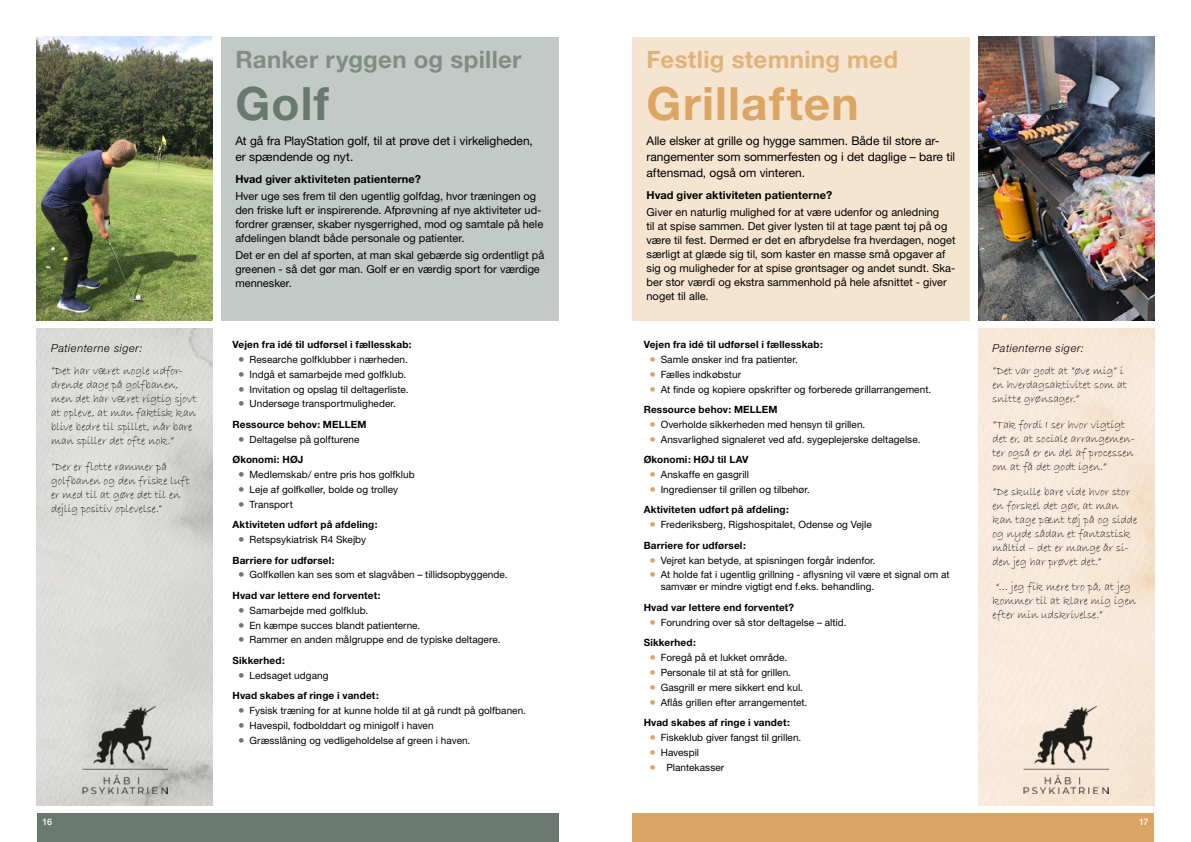
<style>
.page{position:relative;width:1191px;height:842px;background:#fff}
.page>*{position:absolute;margin:0;border:0;box-sizing:border-box;transform-origin:0 0}
.OVERSKRIFT_stor{font:700 46px "Helvetica Neue LT Std";letter-spacing:.025em;color:#dba563}
.OVERSKRIFT_stor-2{font:700 46px "Helvetica Neue LT Std";color:#6a7970}
.Overskrift_lille{font:700 24px "Helvetica Neue LT Std";letter-spacing:.015em;color:#808d85}
.Overskrift_lille-2{font:700 24px "Helvetica Neue LT Std";letter-spacing:.015em;color:#e0b37a}
.Headliner{font:12px/16px "Helvetica Neue";letter-spacing:-.005em;color:#000}
.t1{font:11.6px/14px "Bradley Hand ITC";color:#000}
.Top_Afsnit{font:11px/14px "Helvetica Neue";color:#000}
.Top_Afsnit-2{font:700 11px "Helvetica Neue";letter-spacing:.01em;color:#000}
.t2{font:italic 300 11px "Helvetica Neue";letter-spacing:.05em;color:#000}
.Brød_m_indryk_-_prik{font:10px/12px "Helvetica Neue";letter-spacing:.005em;color:#000}
.Fed_brød{font:700 10px "Helvetica Neue";letter-spacing:.015em;color:#000}
.t3{font:500 9px "Helvetica Neue";color:#fff}
.s1{font-size:13px;color:#6a7970}
.s2{font-size:13px;color:#dba563}
</style>
<div class="page">
<div style="left:632px;top:37px;width:337px;height:283px;background:#f4e4d0"></div>
<div style="left:978px;top:329px;width:176px;height:476px;background:#f7e9da"></div>
<div style="left:632px;top:814px;width:522px;height:28px;background:#dba563"></div>
<img style="left:1023px;top:705px;width:85px;height:88px">
<div style="left:221px;top:37px;width:337px;height:283px;background:#c3c9c6"></div>
<img style="left:37px;top:329px;width:176px;height:476px">
<div style="left:37px;top:814px;width:521px;height:28px;background:#6a7970"></div>
<img style="left:82px;top:705px;width:85px;height:88px">
<img style="left:37px;top:37px;width:176px;height:283px">
<img style="left:978px;top:37px;width:176px;height:283px">
<p class="t2" style="left:51px;top:341px;width:93px">Patienterne siger:</p>
<p class="t1" style="left:51px;top:364px;width:147px">”Det har været nogle udfor&shy;drende dage på golfbanen, men det har været rigtig sjovt at opleve, at man faktisk kan blive bedre til spillet, når bare man spiller det ofte nok.”</p>
<p class="t1" style="left:51px;top:459px;width:140px">”Der er flotte rammer på golfbanen og den friske luft er med til at gøre det til en dejlig positiv oplevelse.”</p>
<p class="Overskrift_lille" style="left:235px;top:45px;width:288px">Ranker ryggen og spiller</p>
<p class="OVERSKRIFT_stor-2" style="left:235px;top:75px;width:95px">Golf</p>
<p class="Headliner" style="left:235px;top:132px;width:299px">At gå fra PlayStation golf, til at prøve det i virkeligheden, er spændende og nyt.</p>
<p class="Top_Afsnit-2" style="left:235px;top:172px;width:187px">Hvad giver aktiviteten patienterne?</p>
<p class="Top_Afsnit" style="left:235px;top:189px;width:309px">Hver uge ses frem til den ugentlig golfdag, hvor træningen og den friske luft er inspirerende. Afprøvning af nye aktiviteter ud&shy;fordrer grænser, skaber nysgerrighed, mod og samtale på hele afdelingen blandt både personale og patienter.</p>
<p class="Top_Afsnit" style="left:235px;top:248px;width:310px">Det er en del af sporten, at man skal gebærde sig ordentligt på greenen - så det gør man. Golf er en værdig sport for værdige mennesker.</p>
<p class="Fed_brød" style="left:232px;top:338px;width:181px">Vejen fra idé til udførsel i fællesskab:</p>
<p class="Brød_m_indryk_-_prik" style="left:238px;top:353px;width:171px"><span class="s1">•</span> Researche golfklubber i nærheden.</p>
<p class="Brød_m_indryk_-_prik" style="left:238px;top:368px;width:170px"><span class="s1">•</span> Indgå et samarbejde med golfklub.</p>
<p class="Brød_m_indryk_-_prik" style="left:238px;top:383px;width:172px"><span class="s1">•</span> Invitation og opslag til deltagerliste.</p>
<p class="Brød_m_indryk_-_prik" style="left:238px;top:398px;width:159px"><span class="s1">•</span> Undersøge transportmuligheder.</p>
<p class="Fed_brød" style="left:232px;top:418px;width:135px">Ressource behov: MELLEM</p>
<p class="Brød_m_indryk_-_prik" style="left:238px;top:433px;width:123px"><span class="s1">•</span> Deltagelse på golfturene</p>
<p class="Fed_brød" style="left:232px;top:453px;width:73px">Økonomi: HØJ</p>
<p class="Brød_m_indryk_-_prik" style="left:238px;top:468px;width:178px"><span class="s1">•</span> Medlemskab/ entre pris hos golfklub</p>
<p class="Brød_m_indryk_-_prik" style="left:238px;top:483px;width:161px"><span class="s1">•</span> Leje af golfkøller, bolde og trolley</p>
<p class="Brød_m_indryk_-_prik" style="left:238px;top:498px;width:56px"><span class="s1">•</span> Transport</p>
<p class="Fed_brød" style="left:232px;top:518px;width:147px">Aktiviteten udført på afdeling:</p>
<p class="Brød_m_indryk_-_prik" style="left:238px;top:533px;width:129px"><span class="s1">•</span> Retspsykiatrisk R4 Skejby</p>
<p class="Fed_brød" style="left:232px;top:554px;width:104px">Barriere for udførsel:</p>
<p class="Brød_m_indryk_-_prik" style="left:238px;top:569px;width:271px"><span class="s1">•</span> Golfkøllen kan ses som et slagvåben – tillidsopbyggende.</p>
<p class="Fed_brød" style="left:232px;top:589px;width:150px">Hvad var lettere end forventet:</p>
<p class="Brød_m_indryk_-_prik" style="left:238px;top:604px;width:132px"><span class="s1">•</span> Samarbejde med golfklub.</p>
<p class="Brød_m_indryk_-_prik" style="left:238px;top:619px;width:184px"><span class="s1">•</span> En kæmpe succes blandt patienterne.</p>
<p class="Brød_m_indryk_-_prik" style="left:238px;top:634px;width:264px"><span class="s1">•</span> Rammer en anden målgruppe end de typiske deltagere.</p>
<p class="Fed_brød" style="left:232px;top:654px;width:54px">Sikkerhed:</p>
<p class="Brød_m_indryk_-_prik" style="left:238px;top:669px;width:92px"><span class="s1">•</span> Ledsaget udgang</p>
<p class="Fed_brød" style="left:232px;top:689px;width:148px">Hvad skabes af ringe i vandet:</p>
<p class="Brød_m_indryk_-_prik" style="left:238px;top:704px;width:289px"><span class="s1">•</span> Fysisk træning for at kunne holde til at gå rundt på golfbanen.</p>
<p class="Brød_m_indryk_-_prik" style="left:238px;top:719px;width:197px"><span class="s1">•</span> Havespil, fodbolddart og minigolf i haven</p>
<p class="Brød_m_indryk_-_prik" style="left:238px;top:734px;width:234px"><span class="s1">•</span> Græsslåning og vedligeholdelse af green i haven.</p>
<p class="Overskrift_lille-2" style="left:646px;top:45px;width:253px">Festlig stemning med</p>
<p class="OVERSKRIFT_stor" style="left:646px;top:75px;width:214px">Grillaften</p>
<p class="Headliner" style="left:646px;top:132px;width:310px">Alle elsker at grille og hygge sammen. Både til store ar&shy;rangementer som sommerfesten og i det daglige – bare til aftensmad, også om vinteren.</p>
<p class="Top_Afsnit-2" style="left:646px;top:188px;width:187px">Hvad giver aktiviteten patienterne?</p>
<p class="Top_Afsnit" style="left:646px;top:205px;width:310px">Giver en naturlig mulighed for at være udenfor og anledning<br>til at spise sammen. Det giver lysten til at tage pænt tøj på og være til fest. Dermed er det en afbrydelse fra hverdagen, noget særligt at glæde sig til, som kaster en masse små opgaver af sig og muligheder for at spise grøntsager og andet sundt. Ska&shy;ber stor værdi og ekstra sammenhold på hele afsnittet - giver noget til alle.</p>
<p class="Fed_brød" style="left:643px;top:338px;width:181px">Vejen fra idé til udførsel i fællesskab:</p>
<p class="Brød_m_indryk_-_prik" style="left:649px;top:353px;width:150px"><span class="s2">•</span> Samle ønsker ind fra patienter.</p>
<p class="Brød_m_indryk_-_prik" style="left:649px;top:368px;width:93px"><span class="s2">•</span> Fælles indkøbstur</p>
<p class="Brød_m_indryk_-_prik" style="left:649px;top:383px;width:283px"><span class="s2">•</span> At finde og kopiere opskrifter og forberede grillarrangement.</p>
<p class="Fed_brød" style="left:643px;top:403px;width:135px">Ressource behov: MELLEM</p>
<p class="Brød_m_indryk_-_prik" style="left:649px;top:418px;width:217px"><span class="s2">•</span> Overholde sikkerheden med hensyn til grillen.</p>
<p class="Brød_m_indryk_-_prik" style="left:649px;top:433px;width:273px"><span class="s2">•</span> Ansvarlighed signaleret ved afd. sygeplejerske deltagelse.</p>
<p class="Fed_brød" style="left:643px;top:453px;width:106px">Økonomi: HØJ til LAV</p>
<p class="Brød_m_indryk_-_prik" style="left:649px;top:468px;width:101px"><span class="s2">•</span> Anskaffe en gasgrill</p>
<p class="Brød_m_indryk_-_prik" style="left:649px;top:483px;width:162px"><span class="s2">•</span> Ingredienser til grillen og tilbehør.</p>
<p class="Fed_brød" style="left:643px;top:504px;width:147px">Aktiviteten udført på afdeling:</p>
<p class="Brød_m_indryk_-_prik" style="left:649px;top:518px;width:224px"><span class="s2">•</span> Frederiksberg, Rigshospitalet, Odense og Vejle</p>
<p class="Fed_brød" style="left:643px;top:539px;width:104px">Barriere for udførsel:</p>
<p class="Brød_m_indryk_-_prik" style="left:649px;top:554px;width:228px"><span class="s2">•</span> Vejret kan betyde, at spisningen forgår indenfor.</p>
<p class="Brød_m_indryk_-_prik" style="left:660px;top:569px;width:290px;text-indent:-11px"><span class="s2">•</span> At holde fat i ugentlig grillning - aflysning vil være et signal om at samvær er mindre vigtigt end f.eks. behandling.</p>
<p class="Fed_brød" style="left:643px;top:601px;width:152px">Hvad var lettere end forventet?</p>
<p class="Brød_m_indryk_-_prik" style="left:649px;top:616px;width:199px"><span class="s2">•</span> Forundring over så stor deltagelse – altid.</p>
<p class="Fed_brød" style="left:643px;top:636px;width:54px">Sikkerhed:</p>
<p class="Brød_m_indryk_-_prik" style="left:649px;top:651px;width:139px"><span class="s2">•</span> Foregå på et lukket område.</p>
<p class="Brød_m_indryk_-_prik" style="left:649px;top:666px;width:143px"><span class="s2">•</span> Personale til at stå for grillen.</p>
<p class="Brød_m_indryk_-_prik" style="left:649px;top:681px;width:155px"><span class="s2">•</span> Gasgrill er mere sikkert end kul.</p>
<p class="Brød_m_indryk_-_prik" style="left:649px;top:696px;width:159px"><span class="s2">•</span> Aflås grillen efter arrangementet.</p>
<p class="Fed_brød" style="left:643px;top:716px;width:148px">Hvad skabes af ringe i vandet:</p>
<p class="Brød_m_indryk_-_prik" style="left:649px;top:731px;width:153px"><span class="s2">•</span> Fiskeklub giver fangst til grillen.</p>
<p class="Brød_m_indryk_-_prik" style="left:649px;top:746px;width:51px"><span class="s2">•</span> Havespil</p>
<p class="Brød_m_indryk_-_prik" style="left:649px;top:761px;width:76px"><span class="s2">•</span> Plantekasser</p>
<p class="t2" style="left:992px;top:341px;width:93px">Patienterne siger:</p>
<p class="t1" style="left:992px;top:364px;width:136px">”Det var godt at ”øve mig” i en hverdagsaktivitet som at snitte grønsager.”</p>
<p class="t1" style="left:992px;top:417px;width:144px">”Tak fordi I ser hvor vigtigt det er, at sociale arrangemen&shy;ter også er en del af processen om at få det godt igen.”</p>
<p class="t1" style="left:992px;top:485px;width:146px">”De skulle bare vide hvor stor en forskel det gør, at man kan tage pænt tøj på og sidde og nyde sådan et fantastisk måltid – det er mange år si&shy;den jeg har prøvet det.”</p>
<p class="t1" style="left:992px;top:580px;width:145px">“… jeg fik mere tro på, at jeg kommer til at klare mig igen efter min udskrivelse.”</p>
<p class="t3" style="left:43px;top:816px;width:11px">16</p>
<p class="t3" style="left:1139px;top:816px;width:11px">17</p>
</div>
